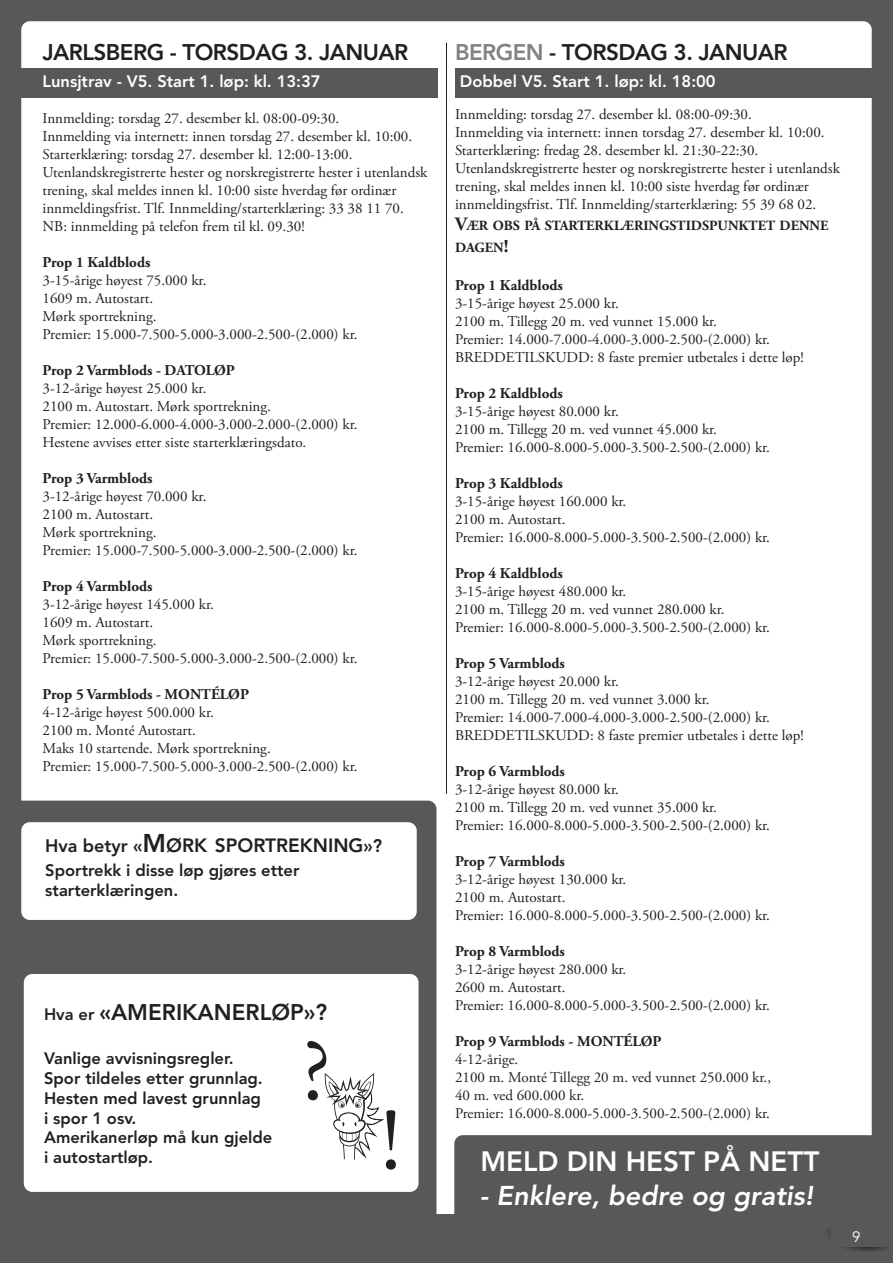
<style>
.page{position:relative;width:893px;height:1263px;background:#57585a}
.page>*{position:absolute;margin:0;border:0;box-sizing:border-box;transform-origin:0 0}
.t1{font:90px "Adobe Garamond Pro";color:#231f20}
.t2{font:800 27.75px "Avenir";color:#fff}
.t3{font:italic 800 27px "Avenir";letter-spacing:.005em;color:#fff}
.t4{font:800 22.5px "Avenir";letter-spacing:-.025em;color:#231f20}
.t5{font:800 22.5px "Avenir";color:#231f20}
.t6{font:800 19.2px "Avenir";color:#231f20}
.t7{font:800 16.5px/19.8px "Avenir";color:#231f20}
.t8{font:800 16.5px "Avenir";color:#fff}
.t9{font:15px/18px "Adobe Garamond Pro";color:#231f20}
.t10{font:700 15px "Adobe Garamond Pro";color:#231f20}
.t11{font:15px "Avenir";color:#fff}
.t12{font:700 14.1px/22.5px "Adobe Garamond Pro";color:#231f20}
.s1{font-size:18px}
.s2{font-size:25.5px}
.s3{font-size:16.5px}
.s4{color:#808285}
.s5{font-size:18.75px}
</style>
<div class="page">
<div style="left:21px;top:21px;width:851px;height:1193px;background:#fff;border-radius:9px"></div>
<img style="left:828px;top:1229px;width:3px;height:8px">
<div style="left:0;top:68px;width:438px;height:30px;background:#57585a"></div>
<div style="left:455px;top:68px;width:438px;height:30px;background:#57585a"></div>
<hr style="left:446px;top:43px;width:1px;height:751px;background:#231f20">
<div style="left:5px;top:801px;width:431px;height:441px;background:#57585a;border-radius:9px"></div>
<div style="left:21px;top:822px;width:396px;height:98px;background:#fff;border-radius:9px"></div>
<div style="left:454px;top:1135px;width:439px;height:91px;background:#57585a;border-radius:9px"></div>
<div style="left:24px;top:974px;width:395px;height:218px;background:#fff;border-radius:9px"></div>
<svg style="left:325px;top:1073px;width:59px;height:87px"></svg>
<h3 class="t4" style="left:43px;top:43px;width:367px">JARLSBERG - TORSDAG 3. JANUAR</h3>
<p class="t8" style="left:43px;top:74px;width:280px">Lunsjtrav - V5. Start 1. løp: kl. 13:37</p>
<p class="t9" style="left:43px;top:110px;width:386px">Innmelding: torsdag 27. desember kl. 08:00-09:30.<br>Innmelding via internett: innen torsdag 27. desember kl. 10:00.<br>Starterklæring: torsdag 27. desember kl. 12:00-13:00.<br>Utenlandskregistrerte hester og norskregistrerte hester i utenlandsk trening, skal meldes innen kl. 10:00 siste hverdag før ordinær innmeldingsfrist. Tlf. Innmelding/starterklæring: 33 38 11 70.<br>NB: innmelding på telefon frem til kl. 09.30!</p>
<p class="t10" style="left:43px;top:256px;width:109px">Prop 1 Kaldblods</p>
<p class="t9" style="left:43px;top:272px;width:317px">3-15-årige høyest 75.000 kr.<br>1609 m. Autostart.<br>Mørk sportrekning.<br>Premier: 15.000-7.500-5.000-3.000-2.500-(2.000) kr.</p>
<p class="t10" style="left:43px;top:364px;width:194px">Prop 2 Varmblods - DATOLØP</p>
<p class="t9" style="left:43px;top:380px;width:317px">3-12-årige høyest 25.000 kr.<br>2100 m. Autostart. Mørk sportrekning.<br>Premier: 12.000-6.000-4.000-3.000-2.000-(2.000) kr.<br>Hestene avvises etter siste starterklæringsdato.</p>
<p class="t10" style="left:43px;top:472px;width:112px">Prop 3 Varmblods</p>
<p class="t9" style="left:43px;top:488px;width:317px">3-12-årige høyest 70.000 kr.<br>2100 m. Autostart.<br>Mørk sportrekning.<br>Premier: 15.000-7.500-5.000-3.000-2.500-(2.000) kr.</p>
<p class="t10" style="left:43px;top:580px;width:112px">Prop 4 Varmblods</p>
<p class="t9" style="left:43px;top:596px;width:317px">3-12-årige høyest 145.000 kr.<br>1609 m. Autostart.<br>Mørk sportrekning.<br>Premier: 15.000-7.500-5.000-3.000-2.500-(2.000) kr.</p>
<p class="t10" style="left:43px;top:688px;width:208px">Prop 5 Varmblods - MONTÉLØP</p>
<p class="t9" style="left:43px;top:704px;width:317px">4-12-årige høyest 500.000 kr.<br>2100 m. Monté Autostart.<br>Maks 10 startende. Mørk sportrekning.<br>Premier: 15.000-7.500-5.000-3.000-2.500-(2.000) kr.</p>
<p class="t6" style="left:45px;top:837px;width:338px"><span class="s1">Hva betyr «</span><span class="s2">M</span>ØRK SPORTREKNING<span class="s1">»?</span></p>
<p class="t7" style="left:45px;top:861px;width:256px">Sportrekk i disse løp gjøres etter starterklæringen.</p>
<h3 class="t5" style="left:44px;top:1003px;width:284px"><span class="s3">Hva er</span> «AMERIKANERLØP»?</h3>
<p class="t7" style="left:44px;top:1050px;width:230px">Vanlige avvisningsregler.<br>Spor tildeles etter grunnlag.<br>Hesten med lavest grunnlag<br>i spor 1 osv.<br>Amerikanerløp må kun gjelde i autostartløp.</p>
<h1 class="t1" style="left:301px;top:1035px;width:30px">?</h1>
<h1 class="t1" style="left:381px;top:1104px;width:21px">!</h1>
<h3 class="t4" style="left:455px;top:43px;width:334px"><span class="s4">BERGEN</span> - TORSDAG 3. JANUAR</h3>
<p class="t8" style="left:460px;top:74px;width:257px">Dobbel V5. Start 1. løp: kl. 18:00</p>
<p class="t9" style="left:455px;top:107px;width:386px">Innmelding: torsdag 27. desember kl. 08:00-09:30.<br>Innmelding via internett: innen torsdag 27. desember kl. 10:00.<br>Starterklæring: fredag 28. desember kl. 21:30-22:30.<br>Utenlandskregistrerte hester og norskregistrerte hester i utenlandsk trening, skal meldes innen kl. 10:00 siste hverdag før ordinær innmeldingsfrist. Tlf. Innmelding/starterklæring: 55 39 68 02.</p>
<p class="t12" style="left:455px;top:215px;width:375px"><span class="s5">V</span>ÆR OBS PÅ STARTERKLÆRINGSTIDSPUNKTET DENNE<br>DAGEN<span class="s5">!</span></p>
<p class="t10" style="left:455px;top:280px;width:109px">Prop 1 Kaldblods</p>
<p class="t9" style="left:455px;top:296px;width:350px">3-15-årige høyest 25.000 kr.<br>2100 m. Tillegg 20 m. ved vunnet 15.000 kr.<br>Premier: 14.000-7.000-4.000-3.000-2.500-(2.000) kr.<br>BREDDETILSKUDD: 8 faste premier utbetales i dette løp!</p>
<p class="t10" style="left:455px;top:388px;width:109px">Prop 2 Kaldblods</p>
<p class="t9" style="left:455px;top:404px;width:317px">3-15-årige høyest 80.000 kr.<br>2100 m. Tillegg 20 m. ved vunnet 45.000 kr.<br>Premier: 16.000-8.000-5.000-3.500-2.500-(2.000) kr.</p>
<p class="t10" style="left:455px;top:478px;width:109px">Prop 3 Kaldblods</p>
<p class="t9" style="left:455px;top:494px;width:317px">3-15-årige høyest 160.000 kr.<br>2100 m. Autostart.<br>Premier: 16.000-8.000-5.000-3.500-2.500-(2.000) kr.</p>
<p class="t10" style="left:455px;top:568px;width:109px">Prop 4 Kaldblods</p>
<p class="t9" style="left:455px;top:584px;width:317px">3-15-årige høyest 480.000 kr.<br>2100 m. Tillegg 20 m. ved vunnet 280.000 kr.<br>Premier: 16.000-8.000-5.000-3.500-2.500-(2.000) kr.</p>
<p class="t10" style="left:455px;top:658px;width:112px">Prop 5 Varmblods</p>
<p class="t9" style="left:455px;top:674px;width:350px">3-12-årige høyest 20.000 kr.<br>2100 m. Tillegg 20 m. ved vunnet 3.000 kr.<br>Premier: 14.000-7.000-4.000-3.000-2.500-(2.000) kr.<br>BREDDETILSKUDD: 8 faste premier utbetales i dette løp!</p>
<p class="t10" style="left:455px;top:766px;width:112px">Prop 6 Varmblods</p>
<p class="t9" style="left:455px;top:782px;width:317px">3-12-årige høyest 80.000 kr.<br>2100 m. Tillegg 20 m. ved vunnet 35.000 kr.<br>Premier: 16.000-8.000-5.000-3.500-2.500-(2.000) kr.</p>
<p class="t10" style="left:455px;top:856px;width:112px">Prop 7 Varmblods</p>
<p class="t9" style="left:455px;top:872px;width:317px">3-12-årige høyest 130.000 kr.<br>2100 m. Autostart.<br>Premier: 16.000-8.000-5.000-3.500-2.500-(2.000) kr.</p>
<p class="t10" style="left:455px;top:946px;width:112px">Prop 8 Varmblods</p>
<p class="t9" style="left:455px;top:962px;width:317px">3-12-årige høyest 280.000 kr.<br>2600 m. Autostart.<br>Premier: 16.000-8.000-5.000-3.500-2.500-(2.000) kr.</p>
<p class="t10" style="left:455px;top:1036px;width:208px">Prop 9 Varmblods - MONTÉLØP</p>
<p class="t9" style="left:455px;top:1052px;width:318px">4-12-årige.<br>2100 m. Monté Tillegg 20 m. ved vunnet 250.000 kr., 40 m. ved 600.000 kr.<br>Premier: 16.000-8.000-5.000-3.500-2.500-(2.000) kr.</p>
<h2 class="t2" style="left:480px;top:1150px;width:340px">MELD DIN HEST PÅ NETT</h2>
<h3 class="t3" style="left:480px;top:1184px;width:335px">- Enklere, bedre og gratis!</h3>
<p class="t11" style="left:852px;top:1231px;width:10px">9</p>
</div>
